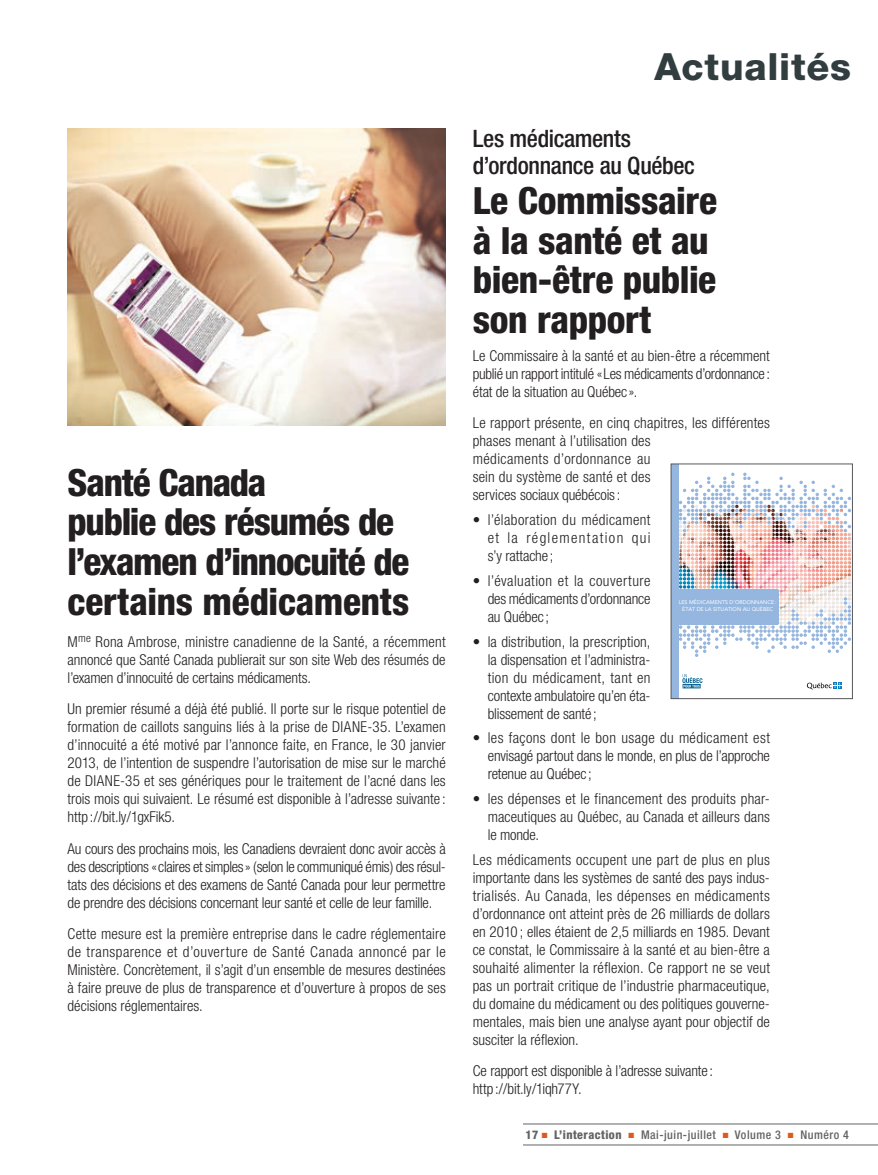
<style>
.page{position:relative;width:878px;height:1175px;background:#fff}
.page>*{position:absolute;margin:0;border:0;box-sizing:border-box;transform-origin:0 0}
.Titre{font:800 condensed 37.5px/39.8px "Helvetica Neue";letter-spacing:-.015em;color:#231f20}
.t1{font:800 37.5px "Helvetica Neue";letter-spacing:.02em;color:#313d3f}
.Titre-2{font:500 condensed 24px/27px "Helvetica Neue";letter-spacing:-.015em;color:#231f20}
.Texte_à_lire{font:300 condensed 15px/18px "Helvetica Neue";color:#231f20;text-align:justify}
.t2{font:500 condensed 12px "Helvetica Neue";letter-spacing:.04em;color:#636366}
.t3{font:5.4px/6.4px "Avenir";color:#fff;text-align:center}
.s1{font-weight:800}
.s2{color:#db5a1c}
</style>
<div class="page">
<hr style="left:523px;top:1123px;width:355px;height:1px;background:#636366">
<hr style="left:523px;top:1144px;width:355px;height:1px;background:#636366">
<img style="left:68px;top:128px;width:378px;height:297px">
<svg style="left:678px;top:466px;width:172px;height:231px"></svg>
<div style="left:671px;top:464px;width:7px;height:234px;background:#95b6df"></div>
<div style="left:671px;top:589px;width:108px;height:36px;background:#95b6df;border-radius:2px"></div>
<svg style="left:806px;top:682px;width:35px;height:7px"></svg>
<svg style="left:682px;top:674px;width:20px;height:14px"></svg>
<div style="left:670px;top:464px;width:182px;height:235px;border:1px solid #57585a"></div>
<p class="Titre" style="left:68px;top:462px;width:343px">Santé Canada<br>publie des résumés de l’examen d’innocuité de certains médicaments</p>
<p class="Texte_à_lire" style="left:68px;top:632px;width:379px">M<sup>me</sup> Rona Ambrose, ministre canadienne de la Santé, a récemment annoncé que Santé Canada publierait sur son site Web des résumés de l’examen d’innocuité de certains médicaments.</p>
<p class="Texte_à_lire" style="left:68px;top:699px;width:380px">Un premier résumé a déjà été publié. Il porte sur le risque potentiel de formation de caillots sanguins liés à la prise de DIANE-35. L’examen d’innocuité a été motivé par l’annonce faite, en France, le 30 janvier 2013, de l’intention de suspendre l’autorisation de mise sur le marché de DIANE-35 et ses génériques pour le traitement de l’acné dans les trois mois qui suivaient. Le résumé est disponible à l’adresse suivante : http://bit.ly/1gxFik5.</p>
<p class="Texte_à_lire" style="left:68px;top:839px;width:380px">Au cours des prochains mois, les Canadiens devraient donc avoir accès à des descriptions «claires et simples» (selon le communiqué émis) des résul&shy;tats des décisions et des examens de Santé Canada pour leur permettre de prendre des décisions concernant leur santé et celle de leur famille.</p>
<p class="Texte_à_lire" style="left:68px;top:924px;width:380px">Cette mesure est la première entreprise dans le cadre réglementaire de transparence et d’ouverture de Santé Canada annoncé par le Ministère. Concrètement, il s’agit d’un ensemble de mesures destinées à faire preuve de plus de transparence et d’ouverture à propos de ses décisions réglementaires.</p>
<p class="t1" style="left:654px;top:45px;width:198px">Actualités</p>
<p class="Titre-2" style="left:472px;top:125px;width:224px">Les médicaments d’ordonnance au Québec</p>
<p class="Titre" style="left:472px;top:180px;width:246px">Le Commissaire à la santé et au bien-être publie son rapport</p>
<p class="Texte_à_lire" style="left:472px;top:347px;width:298px">Le Commissaire à la santé et au bien-être a récemment publié un rapport intitulé «Les médicaments d’ordonnance: état de la situation au Québec ».</p>
<p class="Texte_à_lire" style="left:472px;top:414px;width:298px;text-align:left">Le rapport présente, en cinq chapitres, les différentes phases menant à l’utilisation des<br>médicaments d’ordonnance au<br>sein du système de santé et des<br>services sociaux québécois:</p>
<p class="Texte_à_lire" style="left:488px;top:510px;width:164px;text-indent:-15px">• l’élaboration du médicament et la réglementation qui s’y rattache;</p>
<p class="Texte_à_lire" style="left:488px;top:571px;width:164px;text-indent:-15px">• l’évaluation et la couverture des médicaments d’ordonnance au Québec ;</p>
<p class="Texte_à_lire" style="left:488px;top:632px;width:164px;text-indent:-15px">• la distribution, la prescription, la dispensation et l’administra&shy;tion du médicament, tant en contexte ambulatoire qu’en éta&shy;blissement de santé;</p>
<p class="Texte_à_lire" style="left:488px;top:729px;width:284px;text-indent:-15px">• les façons dont le bon usage du médicament est envisagé partout dans le monde, en plus de l’approche retenue au Québec ;</p>
<p class="Texte_à_lire" style="left:488px;top:789px;width:283px;text-indent:-15px">• les dépenses et le financement des produits phar&shy;maceutiques au Québec, au Canada et ailleurs dans le monde.</p>
<p class="Texte_à_lire" style="left:472px;top:850px;width:299px">Les médicaments occupent une part de plus en plus importante dans les systèmes de santé des pays indus&shy;trialisés. Au Canada, les dépenses en médicaments d’ordonnance ont atteint près de 26 milliards de dollars en 2010 ; elles étaient de 2,5 milliards en 1985. Devant ce constat, le Commissaire à la santé et au bien-être a souhaité alimenter la réflexion. Ce rapport ne se veut pas un portrait critique de l’industrie pharmaceutique, du domaine du médicament ou des politiques gouverne&shy;mentales, mais bien une analyse ayant pour objectif de susciter la réflexion.</p>
<p class="Texte_à_lire" style="left:472px;top:1061px;width:242px">Ce rapport est disponible à l’adresse suivante: http://bit.ly/1iqh77Y.</p>
<p class="t3" style="left:678px;top:599px;width:99px">LES MÉDICAMENTS D’ORDONNANCE :<br>ÉTAT DE LA SITUATION AU QUÉBEC</p>
<p class="t2" style="left:525px;top:1127px;width:325px"><span class="s1">17</span> <span class="s2">■</span> <span class="s1">L’interaction</span> <span class="s2">■</span> Mai-juin-juillet <span class="s2">■</span> Volume 3 <span class="s2">■</span> Numéro 4</p>
</div>
